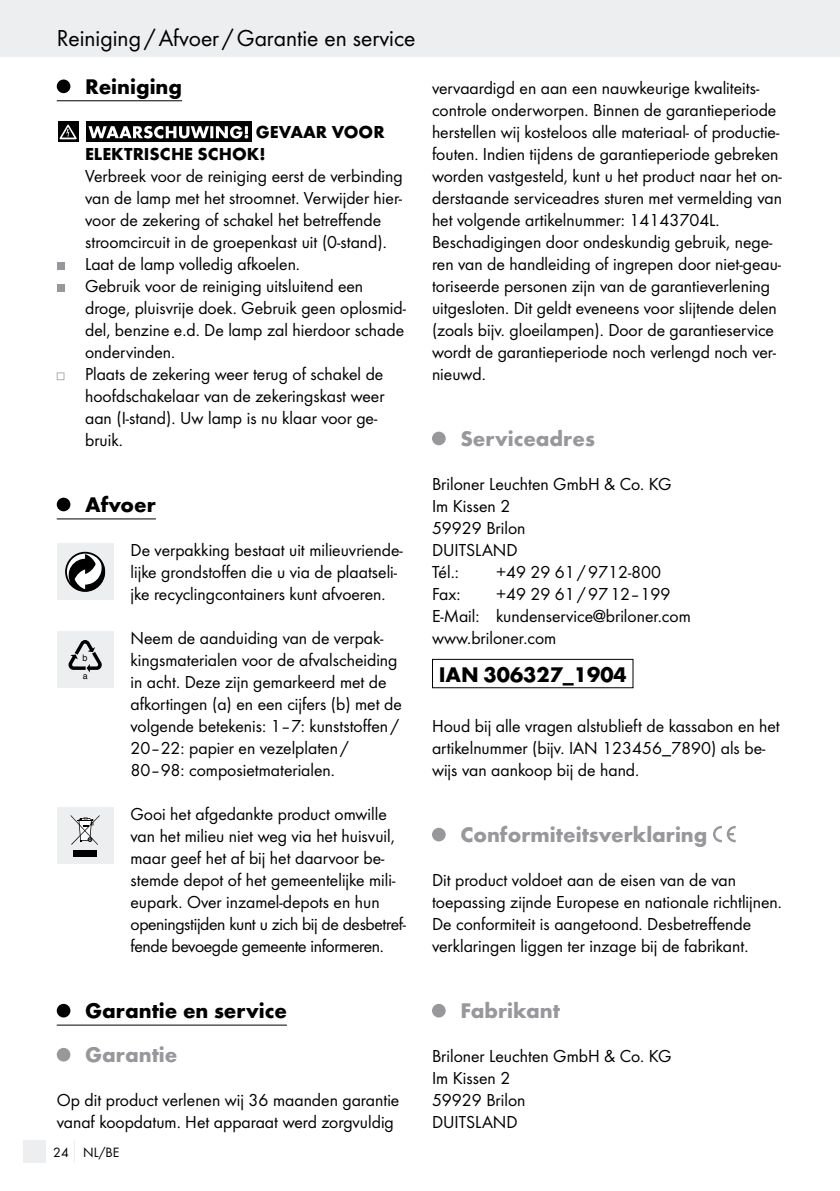
<style>
.page{position:relative;width:840px;height:1191px;background:#fff}
.page>*{position:absolute;margin:0;border:0;box-sizing:border-box;transform-origin:0 0}
.t1{font:24px "Futura Boo";color:#000}
.t2{font:700 22px "Futura";color:#97979c}
.t3{font:700 22px "Futura";color:#000}
.t4{font:18px/22px "Futura Boo";color:#000}
.t5{font:700 18px/22px "Futura";color:#000}
.t6{font:14px "Futura Boo";color:#000}
.t7{font:9px "Helvetica";color:#000}
.t8{font:8.8px "Helvetica";color:#000}
</style>
<div class="page">
<div style="left:0;top:0;width:839px;height:57px;background:#eceeef"></div>
<div style="left:23px;top:1140px;width:22px;height:22px;background:#eceeef"></div>
<svg style="left:74px;top:1140px;width:1px;height:22px"></svg>
<hr style="left:57px;top:100px;width:125px;height:1px;background:#000">
<hr style="left:57px;top:518px;width:99px;height:1px;background:#000">
<hr style="left:57px;top:1024px;width:230px;height:1px;background:#000">
<div style="left:57px;top:79px;width:13px;height:14px;background:#000;border-radius:50%"></div>
<div style="left:86px;top:122px;width:165px;height:20px;background:#000"></div>
<svg style="left:88px;top:126px;width:160px;height:13px"></svg>
<svg style="left:58px;top:122px;width:20px;height:20px"></svg>
<svg style="left:60px;top:125px;width:17px;height:14px"></svg>
<div style="left:57px;top:262px;width:7px;height:8px;background:#97979c"></div>
<div style="left:57px;top:284px;width:7px;height:8px;background:#97979c"></div>
<svg style="left:57px;top:372px;width:7px;height:8px"></svg>
<div style="left:57px;top:497px;width:13px;height:14px;background:#000;border-radius:50%"></div>
<div style="left:57px;top:543px;width:56px;height:57px;background:#eceeef"></div>
<div style="left:65px;top:552px;width:40px;height:40px;border:2px solid #000;border-radius:50%"></div>
<svg style="left:67px;top:553px;width:38px;height:39px"></svg>
<div style="left:57px;top:631px;width:56px;height:57px;background:#eceeef"></div>
<svg style="left:68px;top:640px;width:34px;height:32px"></svg>
<div style="left:57px;top:807px;width:56px;height:57px;background:#eceeef"></div>
<div style="left:73px;top:850px;width:24px;height:7px;background:#000"></div>
<svg style="left:71px;top:815px;width:28px;height:30px"></svg>
<div style="left:57px;top:1003px;width:13px;height:14px;background:#000;border-radius:50%"></div>
<div style="left:57px;top:1047px;width:13px;height:14px;background:#97979c;border-radius:50%"></div>
<div style="left:432px;top:431px;width:13px;height:14px;background:#97979c;border-radius:50%"></div>
<div style="left:432px;top:659px;width:201px;height:29px;border:1px solid #000"></div>
<div style="left:432px;top:827px;width:13px;height:14px;background:#97979c;border-radius:50%"></div>
<svg style="left:713px;top:826px;width:22px;height:16px"></svg>
<div style="left:432px;top:1003px;width:13px;height:14px;background:#97979c;border-radius:50%"></div>
<h1 class="t1" style="left:57px;top:24px;width:360px">Reiniging/Afvoer /Garantie en service</h1>
<p class="t3" style="left:85px;top:73px;width:98px">Reiniging</p>
<p class="t5" style="left:85px;top:121px;width:301px;text-indent:171px">GEVAAR VOOR<br>ELEKTRISCHE SCHOK!</p>
<p class="t4" style="left:85px;top:165px;width:322px">Verbreek voor de reiniging eerst de verbinding van de lamp met het stroomnet. Verwijder hier&shy;voor de zekering of schakel het betreffende stroomcircuit in de groepenkast uit (0-stand).<br>Laat de lamp volledig afkoelen.<br>Gebruik voor de reiniging uitsluitend een droge, pluisvrije doek. Gebruik geen oplosmid&shy;del, benzine e.d. De lamp zal hierdoor schade ondervinden.<br>Plaats de zekering weer terug of schakel de hoofdschakelaar van de zekeringskast weer aan (I-stand). Uw lamp is nu klaar voor ge&shy;bruik.</p>
<p class="t3" style="left:85px;top:491px;width:72px">Afvoer</p>
<p class="t4" style="left:130px;top:539px;width:274px">De verpakking bestaat uit milieuvriende&shy;lijke grondstoffen die u via de plaatseli&shy;jke recyclingcontainers kunt afvoeren.</p>
<p class="t7" style="left:83px;top:651px;width:7px">b</p>
<p class="t8" style="left:83px;top:669px;width:6px">a</p>
<p class="t4" style="left:130px;top:627px;width:272px">Neem de aanduiding van de verpak&shy;kingsmaterialen voor de afvalscheiding in acht. Deze zijn gemarkeerd met de afkortingen (a) en een cijfers (b) met de volgende betekenis: 1–7: kunststoffen / 20–22: papier en vezelplaten / 80–98: composietmaterialen.</p>
<p class="t4" style="left:130px;top:803px;width:277px">Gooi het afgedankte product omwille van het milieu niet weg via het huisvuil, maar geef het af bij het daarvoor be&shy;stemde depot of het gemeentelijke mili&shy;eupark. Over inzamel-depots en hun openingstijden kunt u zich bij de desbetref&shy;fende bevoegde gemeente informeren.</p>
<p class="t4" style="left:432px;top:77px;width:351px">vervaardigd en aan een nauwkeurige kwaliteits&shy;controle onderworpen. Binnen de garantieperiode herstellen wij kosteloos alle materiaal- of productie&shy;fouten. Indien tijdens de garantieperiode gebreken worden vastgesteld, kunt u het product naar het on&shy;derstaande serviceadres sturen met vermelding van het volgende artikelnummer: 14143704L.<br>Beschadigingen door ondeskundig gebruik, nege&shy;ren van de handleiding of ingrepen door niet-geau&shy;toriseerde personen zijn van de garantieverlening uitgesloten. Dit geldt eveneens voor slijtende delen (zoals bijv. gloeilampen). Door de garantieservice wordt de garantieperiode noch verlengd noch ver&shy;nieuwd.</p>
<p class="t2" style="left:460px;top:425px;width:136px">Serviceadres</p>
<p class="t4" style="left:432px;top:473px;width:241px">Briloner Leuchten GmbH &amp; Co. KG<br>Im Kissen 2<br>59929 Brilon<br>DUITSLAND<br>Tél.:</p>
<p class="t4" style="left:496px;top:561px;width:166px">+49 29 61/9712-800</p>
<p class="t4" style="left:432px;top:583px;width:260px;text-indent:64px">+49 29 61/9712–199<br>E-Mail: kundenservice@briloner.com www.briloner.com</p>
<p class="t3" style="left:438px;top:660px;width:189px">IAN 306327_1904</p>
<p class="t4" style="left:432px;top:715px;width:349px">Houd bij alle vragen alstublieft de kassabon en het artikelnummer (bijv. IAN 123456_7890) als be&shy;wijs van aankoop bij de hand.</p>
<p class="t4" style="left:432px;top:583px;width:30px">Fax:</p>
<p class="t2" style="left:460px;top:821px;width:248px">Conformiteitsverklaring</p>
<p class="t4" style="left:432px;top:869px;width:351px">Dit product voldoet aan de eisen van de van toepassing zijnde Europese en nationale richtlijnen.<br>De conformiteit is aangetoond. Desbetreffende verklaringen liggen ter inzage bij de fabrikant.</p>
<p class="t3" style="left:85px;top:997px;width:203px">Garantie en service</p>
<p class="t2" style="left:85px;top:1041px;width:94px">Garantie</p>
<p class="t4" style="left:57px;top:1089px;width:344px">Op dit product verlenen wij 36 maanden garantie vanaf koopdatum. Het apparaat werd zorgvuldig</p>
<p class="t6" style="left:53px;top:1143px;width:67px">24 NL/BE</p>
<p class="t2" style="left:460px;top:997px;width:101px">Fabrikant</p>
<p class="t4" style="left:432px;top:1045px;width:241px">Briloner Leuchten GmbH &amp; Co. KG<br>Im Kissen 2<br>59929 Brilon<br>DUITSLAND</p>
</div>
